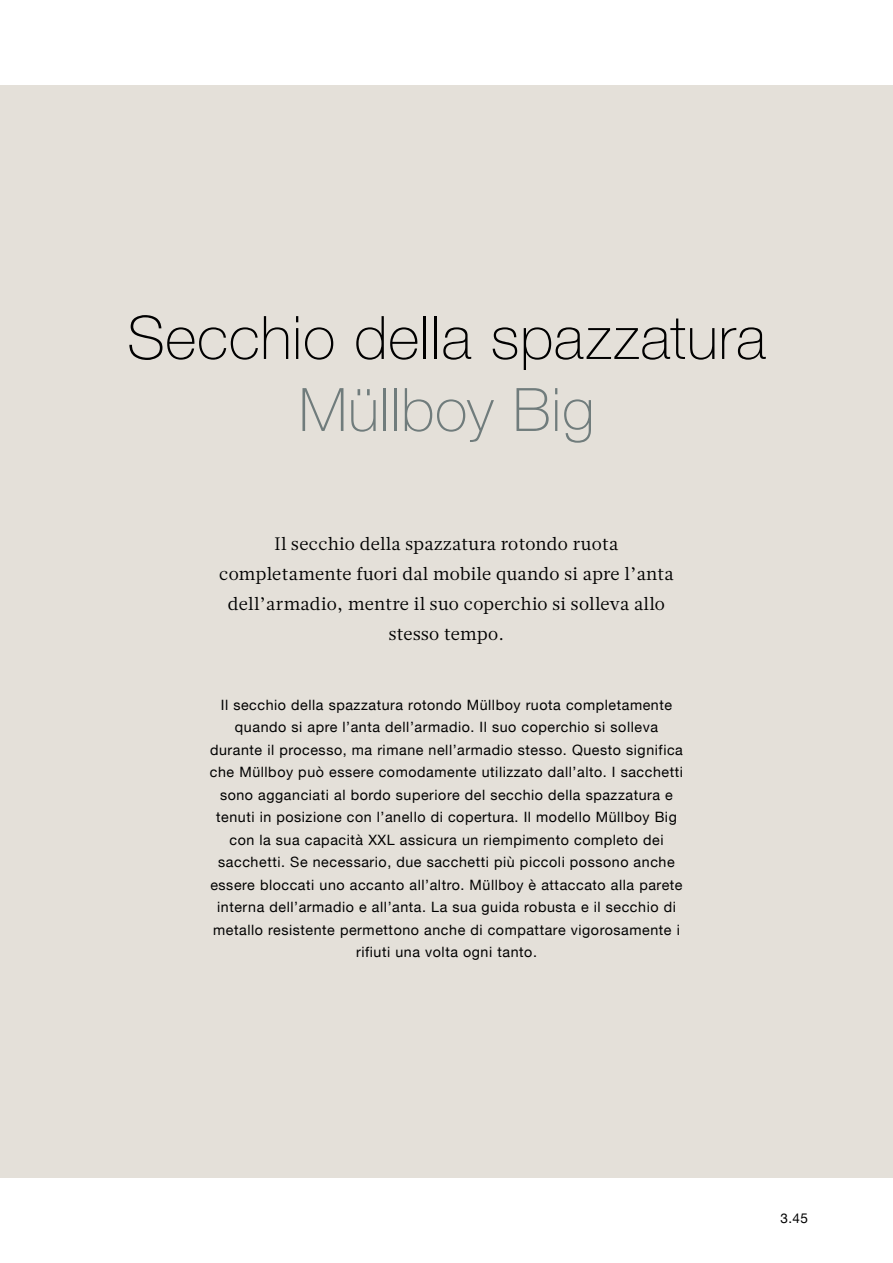
<style>
.page{position:relative;width:893px;height:1263px;background:#fff}
.page>*{position:absolute;margin:0;border:0;box-sizing:border-box;transform-origin:0 0}
.t1{font:100 60px "Helvetica Neue LT";letter-spacing:.01em;color:#000}
.t2{font:100 60px "Helvetica Neue LT";letter-spacing:.01em;color:#707c7c}
.t3{font:18px/30px "Glosa Text";letter-spacing:.01em;color:#000;text-align:center}
.t4{font:14.25px/22.5px "Helvetica Neue LT";letter-spacing:.04em;color:#000;text-align:center}
.t5{font:13.5px "Helvetica Neue LT";color:#000}
</style>
<div class="page">
<div style="left:0;top:85px;width:893px;height:1093px;background:#e4e0d9"></div>
<h1 class="t1" style="left:127px;top:303px;width:640px">Secchio della spazzatura</h1>
<h1 class="t2" style="left:299px;top:375px;width:297px">Müllboy Big</h1>
<p class="t3" style="left:219px;top:529px;width:456px">Il secchio della spazzatura rotondo ruota completamente fuori dal mobile quando si apre l’anta dell’armadio, mentre il suo coperchio si solleva allo stesso tempo.</p>
<p class="t4" style="left:210px;top:693px;width:475px">Il secchio della spazzatura rotondo Müllboy ruota completamente quando si apre l’anta dell’armadio. Il suo coperchio si solleva durante il processo, ma rimane nell’armadio stesso. Questo significa che Müllboy può essere comodamente utilizzato dall’alto. I sacchetti sono agganciati al bordo superiore del secchio della spazzatura e tenuti in posizione con l’anello di copertura. Il modello Müllboy Big con la sua capacità XXL assicura un riempimento completo dei sacchetti. Se necessario, due sacchetti più piccoli possono anche essere bloccati uno accanto all’altro. Müllboy è attaccato alla parete interna dell’armadio e all’anta. La sua guida robusta e il secchio di metallo resistente permettono anche di compattare vigorosamente i rifiuti una volta ogni tanto.</p>
<p class="t5" style="left:781px;top:1210px;width:29px">3.45</p>
</div>
